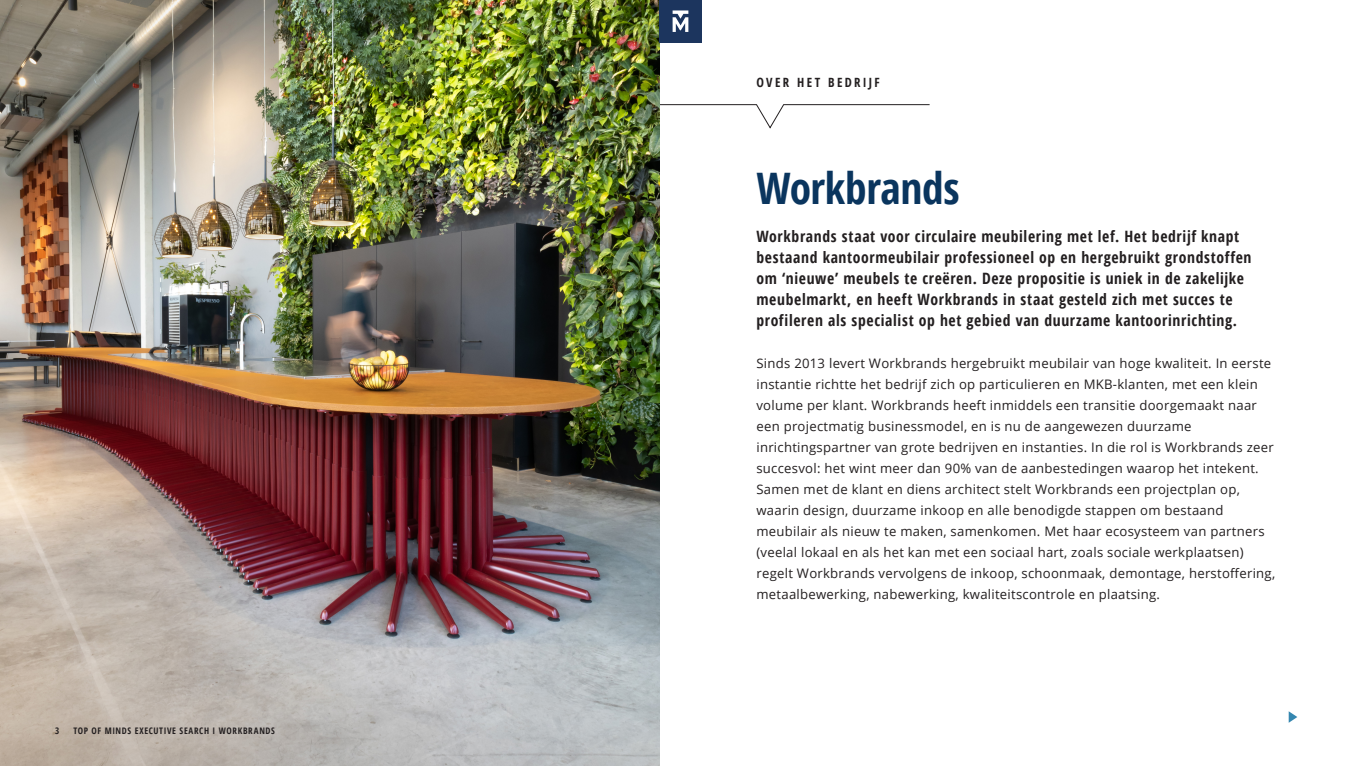
<style>
.page{position:relative;width:1361px;height:766px;background:#fff}
.page>*{position:absolute;margin:0;border:0;box-sizing:border-box;transform-origin:0 0}
.Page_header_kopie{font:700 condensed 43.42px "Open Sans";letter-spacing:-.01em;color:#0a355e}
.t1{font:700 condensed 15.67px/21px "Open Sans";letter-spacing:.04em;color:#231f20}
.t2{font:13.12px/21px "Open Sans";letter-spacing:.02em;color:#231f20}
.t3{font:700 condensed 12.75px "Open Sans";letter-spacing:.185em;color:#231f20}
.t4{font:700 condensed 9px "Open Sans";letter-spacing:.075em;color:#231f20}
</style>
<div class="page">
<svg style="left:659px;top:104px;width:271px;height:24px"></svg>
<img style="left:0;top:0;width:659px;height:765px">
<svg style="left:1288px;top:711px;width:9px;height:11px"></svg>
<div style="left:659px;top:0;width:43px;height:43px;background:#1c355e"></div>
<svg style="left:672px;top:10px;width:16px;height:22px"></svg>
<p class="t4" style="left:55px;top:724px;width:6px">3</p>
<p class="t4" style="left:73px;top:724px;width:203px">TOP OF MINDS EXECUTIVE SEARCH I WORKBRANDS</p>
<p class="t3" style="left:756px;top:73px;width:125px">OVER HET BEDRIJF</p>
<p class="Page_header_kopie" style="left:756px;top:158px;width:205px">Workbrands</p>
<p class="t1" style="left:756px;top:225px;width:496px">Workbrands staat voor circulaire meubilering met lef. Het bedrijf knapt bestaand kantoormeubilair professioneel op en hergebruikt grondstoffen om ‘nieuwe’ meubels te creëren. Deze propositie is uniek in de zakelijke meubelmarkt, en heeft Workbrands in staat gesteld zich met succes te profileren als specialist op het gebied van duurzame kantoorinrichting.</p>
<p class="t2" style="left:756px;top:352px;width:520px">Sinds 2013 levert Workbrands hergebruikt meubilair van hoge kwaliteit. In eerste instantie richtte het bedrijf zich op particulieren en MKB-klanten, met een klein volume per klant. Workbrands heeft inmiddels een transitie doorgemaakt naar een projectmatig businessmodel, en is nu de aangewezen duurzame inrichtingspartner van grote bedrijven en instanties. In die rol is Workbrands zeer succesvol: het wint meer dan 90% van de aanbestedingen waarop het intekent.<br>Samen met de klant en diens architect stelt Workbrands een projectplan op, waarin design, duurzame inkoop en alle benodigde stappen om bestaand meubilair als nieuw te maken, samenkomen. Met haar ecosysteem van partners (veelal lokaal en als het kan met een sociaal hart, zoals sociale werkplaatsen) regelt Workbrands vervolgens de inkoop, schoonmaak, demontage, herstoffering, metaalbewerking, nabewerking, kwaliteitscontrole en plaatsing.</p>
</div>
